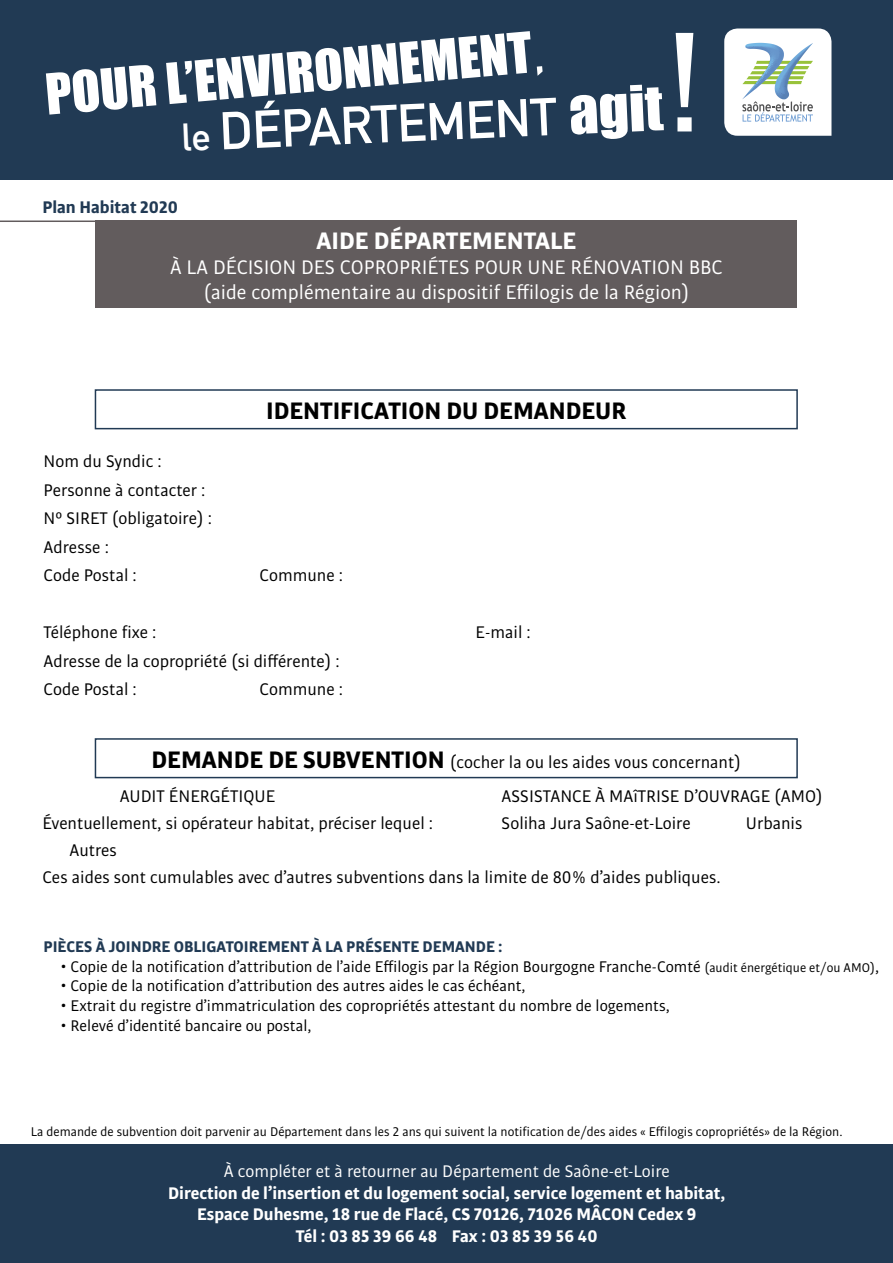
<style>
.page{position:relative;width:893px;height:1263px;background:#fff}
.page>*{position:absolute;margin:0;border:0;box-sizing:border-box;transform-origin:0 0}
.t1{font:700 138.45px "DIN Alternate";color:#fff}
.t2{font:52.2px "Impact";color:#fff}
.t3{font:700 52.2px "DIN Alternate";color:#fff}
.t4{font:700 25.5px "Bulo";color:#000}
.t5{font:700 25.5px "Bulo";color:#fff}
.t6{font:21px/25.2px "Bulo";color:#fff;text-align:center}
.t7{font:18px/28.5px "Bulo";color:#000}
.t8{font:700 18px/21.6px "Bulo";color:#fff;text-align:center}
.t9{font:18px "Bulo";color:#fff}
.t10{font:700 18px "Bulo";color:#213a54}
.t11{font:16.5px "Bulo";color:#000}
.t12{font:700 16.5px "Bulo";color:#213a54}
.t13{font:13.5px "Bulo";color:#000}
.s1{font-family:"DIN Alternate";font-weight:700}
.s2{font-size:38.1px}
.s3{font-family:"Impact";font-weight:400;font-size:58.65px}
.s4{font-weight:700;font-size:25.5px}
.s5{font-size:13.5px}
</style>
<div class="page">
<div style="left:1px;top:1px;width:892px;height:179px;background:#213a54"></div>
<svg style="left:724px;top:29px;width:107px;height:107px;background:#e1e9e9"></svg>
<div style="left:96px;top:220px;width:701px;height:87px;background:#625c5d"></div>
<hr style="left:0;top:220px;width:255px;height:2px;background:#625c5d">
<div style="left:95px;top:389px;width:703px;height:40px;border:2px solid #213a54"></div>
<div style="left:95px;top:738px;width:703px;height:40px;border:2px solid #213a54"></div>
<div style="left:0;top:1145px;width:893px;height:118px;background:#213a54"></div>
<h2 class="t2" style="left:43px;top:62px;width:502px;rotate:-5deg">POUR L’ENVIRONNEMENT<span class="s1">,</span></h2>
<h2 class="t3" style="left:179px;top:95px;width:483px;rotate:-3deg"><span class="s2">le</span> DÉPARTEMENT <span class="s3">agit</span></h2>
<h1 class="t1" style="left:667px;top:-23px;width:37px">!</h1>
<p class="t10" style="left:42px;top:195px;width:137px">Plan Habitat 2020</p>
<h3 class="t5" style="left:317px;top:224px;width:261px">AIDE DÉPARTEMENTALE</h3>
<p class="t6" style="left:170px;top:254px;width:554px">À LA DÉCISION DES COPROPRIÉTES POUR UNE RÉNOVATION BBC (aide complémentaire au dispositif Effilogis de la Région)</p>
<p class="t7" style="left:44px;top:447px;width:170px">Nom du Syndic :<br>Personne à contacter :<br>N° SIRET (obligatoire) :<br>Adresse :<br>Code Postal :</p>
<h3 class="t4" style="left:266px;top:394px;width:362px">IDENTIFICATION DU DEMANDEUR</h3>
<p class="t7" style="left:260px;top:561px;width:85px">Commune :</p>
<p class="t7" style="left:44px;top:618px;width:114px">Téléphone fixe :</p>
<p class="t7" style="left:476px;top:618px;width:57px">E-mail :</p>
<p class="t7" style="left:44px;top:646px;width:298px">Adresse de la copropriété (si différente) :<br>Code Postal :</p>
<p class="t7" style="left:260px;top:675px;width:85px">Commune :</p>
<p class="t7" style="left:120px;top:745px;width:623px;line-height:33.9px;text-indent:32px"><span class="s4">DEMANDE DE SUBVENTION</span> (cocher la ou les aides vous concernant)<br>AUDIT ÉNERGÉTIQUE</p>
<p class="t7" style="left:501px;top:782px;width:323px">ASSISTANCE À MAîTRISE D’OUVRAGE (AMO)</p>
<p class="t7" style="left:43px;top:809px;width:392px">Éventuellement, si opérateur habitat, préciser lequel :</p>
<p class="t7" style="left:501px;top:809px;width:191px">Soliha Jura Saône-et-Loire</p>
<p class="t7" style="left:746px;top:809px;width:58px">Urbanis</p>
<p class="t7" style="left:43px;top:836px;width:680px;line-height:27px;text-indent:27px">Autres<br>Ces aides sont cumulables avec d’autres subventions dans la limite de 80% d’aides publiques.</p>
<p class="t12" style="left:44px;top:936px;width:460px">PIÈCES À JOINDRE OBLIGATOIREMENT À LA PRÉSENTE DEMANDE :</p>
<p class="t11" style="left:61px;top:956px;width:820px">• Copie de la notification d’attribution de l’aide Effilogis par la Région Bourgogne Franche-Comté <span class="s5">(audit énergétique et/ou AMO)</span>,</p>
<p class="t11" style="left:61px;top:976px;width:467px">• Copie de la notification d’attribution des autres aides le cas échéant,</p>
<p class="t11" style="left:61px;top:996px;width:611px">• Extrait du registre d’immatriculation des copropriétés attestant du nombre de logements,</p>
<p class="t11" style="left:61px;top:1015px;width:252px">• Relevé d’identité bancaire ou postal,</p>
<p class="t13" style="left:31px;top:1123px;width:813px">La demande de subvention doit parvenir au Département dans les 2 ans qui suivent la notification de/des aides « Effilogis copropriétés» de la Région.</p>
<p class="t9" style="left:224px;top:1160px;width:448px">À compléter et à retourner au Département de Saône-et-Loire</p>
<p class="t8" style="left:168px;top:1181px;width:559px">Direction de l’insertion et du logement social, service logement et habitat,<br>Espace Duhesme, 18 rue de Flacé, CS 70126, 71026 MÂCON Cedex 9<br>Tél : 03 85 39 66 48 Fax : 03 85 39 56 40</p>
</div>
